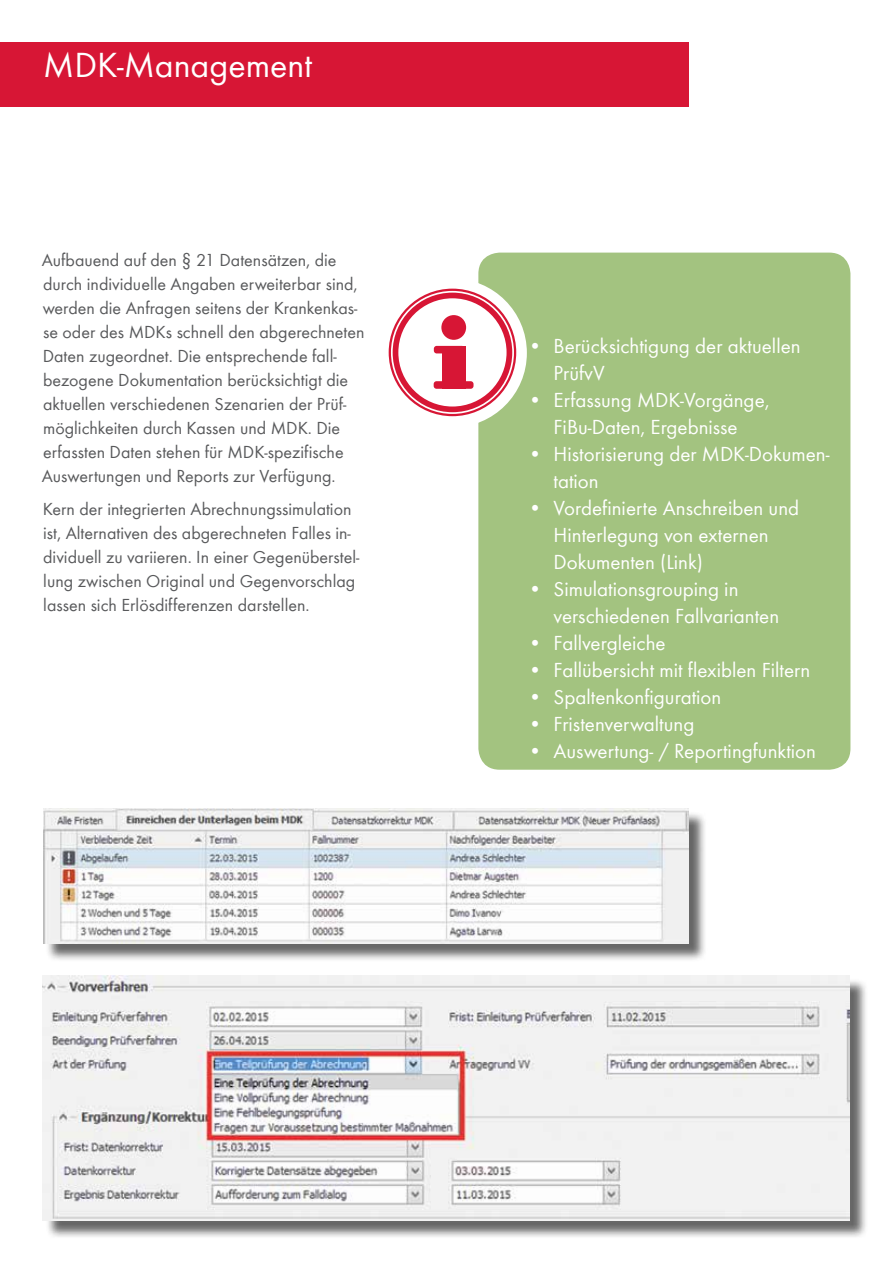
<style>
.page{position:relative;width:893px;height:1263px;background:#fff}
.page>*{position:absolute;margin:0;border:0;box-sizing:border-box;transform-origin:0 0}
.t1{font:36px "Futura TEE";color:#fff}
.t2{font:21px/27px "Futura TEE";color:#fff}
.t3{font:18px/24px "Futura TEE";color:#58595b}
</style>
<div class="page">
<div style="left:0;top:43px;width:689px;height:64px;background:#d71635"></div>
<div style="left:478px;top:253px;width:372px;height:517px;background:#a3c380;border-radius:21px"></div>
<div style="left:378px;top:278px;width:149px;height:149px;background:#fff;border-radius:50%"></div>
<svg style="left:389px;top:289px;width:127px;height:127px"></svg>
<div style="left:442px;top:346px;width:24px;height:43px;background:#d71635"></div>
<div style="left:434px;top:346px;width:31px;height:7px;background:#d71635;border-radius:3px"></div>
<div style="left:434px;top:381px;width:39px;height:8px;background:#d71635;border-radius:3px"></div>
<div style="left:441px;top:315px;width:25px;height:25px;background:#d71635;border-radius:50%"></div>
<div style="left:45px;top:978px;width:823px;height:261px;background:#000;opacity:.6"></div>
<img style="left:43px;top:976px;width:807px;height:244px">
<div style="left:46px;top:811px;width:662px;height:151px;background:#000;opacity:.6"></div>
<img style="left:43px;top:809px;width:646px;height:134px">
<h1 class="t1" style="left:43px;top:44px;width:270px">MDK-Management</h1>
<p class="t3" style="left:42px;top:248px;width:324px">Aufbauend auf den § 21 Datensätzen, die durch individuelle Angaben erweiterbar sind, werden die Anfragen seitens der Krankenkas&shy;se oder des MDKs schnell den abgerechneten Daten zugeordnet. Die entsprechende fall&shy;bezogene Dokumentation berücksichtigt die aktuellen verschiedenen Szenarien der Prüf&shy;möglichkeiten durch Kassen und MDK. Die erfassten Daten stehen für MDK-spezifische Auswertungen und Reports zur Verfügung.</p>
<p class="t3" style="left:43px;top:496px;width:318px">Kern der integrierten Abrechnungssimulation ist, Alternativen des abgerechneten Falles in&shy;dividuell zu variieren. In einer Gegenüberstel&shy;lung zwischen Original und Gegenvorschlag lassen sich Erlösdifferenzen darstellen.</p>
<p class="t2" style="left:554px;top:332px;width:249px;text-indent:-26px">• Berücksichtigung der aktuellen<br>PrüfvV</p>
<p class="t2" style="left:528px;top:386px;width:243px;text-align:center">• Erfassung MDK-Vorgänge,<br>FiBu-Daten, Ergebnisse</p>
<p class="t2" style="left:554px;top:440px;width:277px;text-indent:-26px">• Historisierung der MDK-Dokumen&shy;tation</p>
<p class="t2" style="left:554px;top:494px;width:247px;text-indent:-26px">• Vordefinierte Anschreiben und<br>Hinterlegung von externen<br>Dokumenten (Link)</p>
<p class="t2" style="left:554px;top:575px;width:227px;text-indent:-26px">• Simulationsgrouping in verschiedenen Fallvarianten</p>
<p class="t2" style="left:528px;top:629px;width:139px">• Fallvergleiche</p>
<p class="t2" style="left:528px;top:656px;width:284px">• Fallübersicht mit flexiblen Filtern</p>
<p class="t2" style="left:528px;top:683px;width:195px">• Spaltenkonfiguration</p>
<p class="t2" style="left:528px;top:710px;width:168px">• Fristenverwaltung</p>
<p class="t2" style="left:528px;top:737px;width:289px">• Auswertung- / Reportingfunktion</p>
</div>
